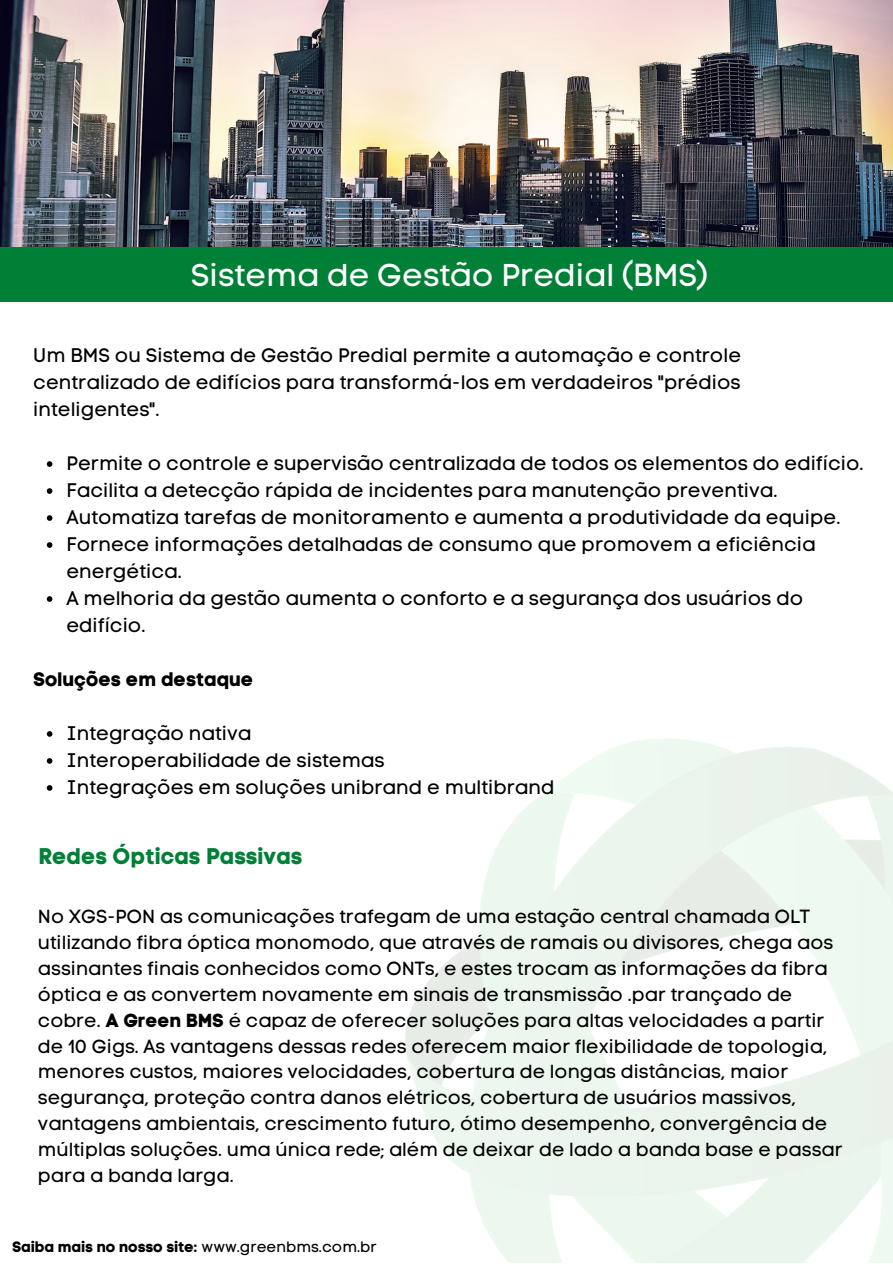
<style>
.page{position:relative;width:893px;height:1264px;background:#fff}
.page>*{position:absolute;margin:0;border:0;box-sizing:border-box;transform-origin:0 0}
.t1{font:31.5px "Code Pro Normal LC";color:#fff}
.t2{font:22.5px "Code Pro Bold LC";color:#008037}
.t3{font:19.5px/27px "Code Pro Normal LC";color:#000}
.t4{font:19.5px "Code Pro Bold LC";color:#000}
.t5{font:18.9px/25.8px "Code Pro Normal LC";color:#000}
.t6{font:15px "Code Pro Bold LC";color:#000}
.s1{font-family:"Code Pro Bold LC"}
.s2{font-family:"Code Pro Normal LC"}
</style>
<div class="page">
<img style="left:0;top:0;width:892px;height:247px">
<div style="left:0;top:247px;width:892px;height:55px;background:#008037"></div>
<svg style="left:47px;top:461px;width:5px;height:6px"></svg>
<svg style="left:47px;top:488px;width:5px;height:6px"></svg>
<svg style="left:47px;top:515px;width:5px;height:6px"></svg>
<svg style="left:47px;top:542px;width:5px;height:6px"></svg>
<svg style="left:47px;top:596px;width:5px;height:6px"></svg>
<svg style="left:47px;top:731px;width:5px;height:5px"></svg>
<svg style="left:47px;top:758px;width:5px;height:5px"></svg>
<svg style="left:47px;top:785px;width:5px;height:5px"></svg>
<h1 class="t1" style="left:191px;top:256px;width:519px">Sistema de Gestão Predial (BMS)</h1>
<p class="t3" style="left:33px;top:342px;width:709px;text-align:justify">Um BMS ou Sistema de Gestão Predial permite a automação e controle centralizado de edifícios para transformá-los em verdadeiros "prédios inteligentes".</p>
<p class="t3" style="left:66px;top:450px;width:798px">Permite o controle e supervisão centralizada de todos os elementos do edifício.<br>Facilita a detecção rápida de incidentes para manutenção preventiva.<br>Automatiza tarefas de monitoramento e aumenta a produtividade da equipe.<br>Fornece informações detalhadas de consumo que promovem a eficiência energética.<br>A melhoria da gestão aumenta o conforto e a segurança dos usuários do edifício.</p>
<p class="t4" style="left:33px;top:667px;width:222px">Soluções em destaque</p>
<p class="t3" style="left:66px;top:719px;width:489px">Integração nativa<br>Interoperabilidade de sistemas<br>Integrações em soluções unibrand e multibrand</p>
<p class="t2" style="left:39px;top:842px;width:265px">Redes Ópticas Passivas</p>
<p class="t5" style="left:38px;top:903px;width:806px">No XGS-PON as comunicações trafegam de uma estação central chamada OLT utilizando fibra óptica monomodo, que através de ramais ou divisores, chega aos assinantes finais conhecidos como ONTs, e estes trocam as informações da fibra óptica e as convertem novamente em sinais de transmissão .par trançado de cobre. <span class="s1">A Green BMS</span> é capaz de oferecer soluções para altas velocidades a partir de 10 Gigs. As vantagens dessas redes oferecem maior flexibilidade de topologia, menores custos, maiores velocidades, cobertura de longas distâncias, maior segurança, proteção contra danos elétricos, cobertura de usuários massivos, vantagens ambientais, crescimento futuro, ótimo desempenho, convergência de múltiplas soluções. uma única rede; além de deixar de lado a banda base e passar para a banda larga.</p>
<p class="t6" style="left:12px;top:1237px;width:366px">Saiba mais no nosso site: <span class="s2">www.greenbms.com.br</span></p>
</div>
